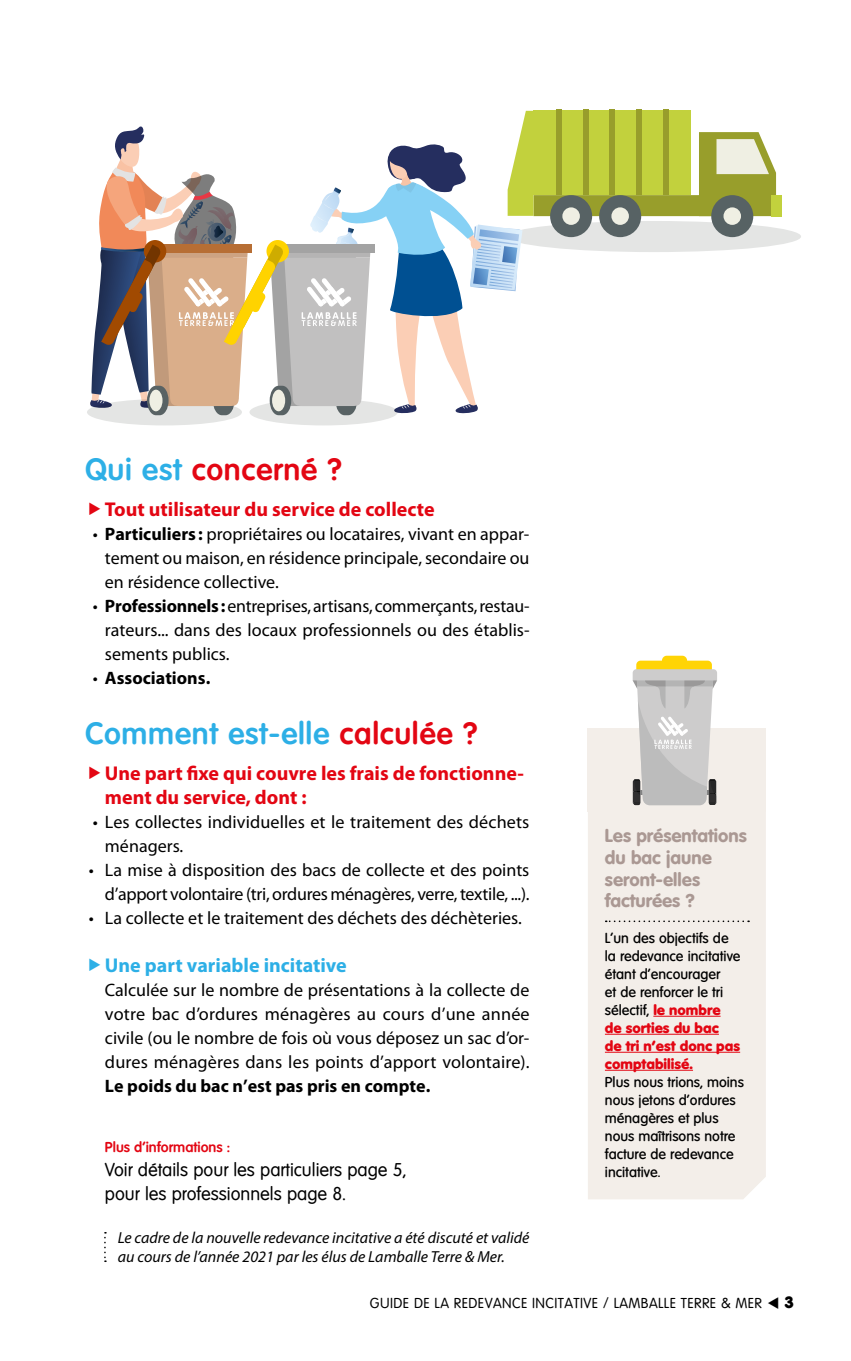
<style>
.page{position:relative;width:851px;height:1361px;background:#fff}
.page>*{position:absolute;margin:0;border:0;box-sizing:border-box;transform-origin:0 0}
.t1{font:700 30px "Volkswagen Serial";letter-spacing:.02em;color:#2dafe6}
.t2{font:700 30px "Volkswagen Serial";letter-spacing:.02em;color:#e30613}
.t3{font:700 20px/24px "Myriad Pro";color:#e30613}
.t4{font:700 20px "Myriad Pro";color:#2dafe6}
.t5{font:18px/24px "Myriad Pro";color:#000;text-align:justify}
.t6{font:18px/24px "Volkswagen Serial";color:#000}
.t7{font:800 18px/21.6px "Volkswagen Serial";color:#aa9893}
.t8{font:700 18px "Myriad Pro";color:#000}
.t9{font:italic 16px/19.2px "Myriad Pro";color:#000}
.t10{font:500 14px/18px "Volkswagen Serial";color:#000}
.t11{font:14px "Volkswagen Serial";letter-spacing:.03em;color:#000}
.t12{font:700 14px "Volkswagen Serial";color:#e30613}
.s1{color:#2dafe6}
.s2{font-weight:700}
.s3{font-weight:400}
.s4{color:#e30613}
.s5{font-weight:800;color:#e30613}
.s6{font-weight:800;font-size:16px}
</style>
<div class="page">
<div style="left:507px;top:221px;width:294px;height:31px;background:#e4e5e4;border-radius:50%"></div>
<div style="left:770px;top:195px;width:11px;height:21px;background:#c2d13d"></div>
<div style="left:556px;top:109px;width:5px;height:86px;background:#989e2b"></div>
<div style="left:583px;top:109px;width:5px;height:86px;background:#989e2b"></div>
<div style="left:609px;top:109px;width:6px;height:86px;background:#989e2b"></div>
<div style="left:636px;top:109px;width:5px;height:86px;background:#989e2b"></div>
<div style="left:663px;top:109px;width:5px;height:86px;background:#989e2b"></div>
<div style="left:587px;top:728px;width:178px;height:83px;background:#f3eee9"></div>
<div style="left:587px;top:811px;width:178px;height:388px;background:#f3eee9"></div>
<hr style="left:653px;top:1016px;width:67px;height:1px;background:#e30613">
<hr style="left:604px;top:1034px;width:114px;height:1px;background:#e30613">
<hr style="left:604px;top:1052px;width:136px;height:1px;background:#e30613">
<hr style="left:604px;top:1070px;width:89px;height:1px;background:#e30613">
<svg style="left:104px;top:1232px;width:2px;height:30px"></svg>
<svg style="left:605px;top:920px;width:144px;height:2px"></svg>
<svg style="left:632px;top:660px;width:85px;height:145px;background:#cbc8bf"></svg>
<div style="left:662px;top:656px;width:25px;height:9px;background:#ffd405;border-radius:5px"></div>
<div style="left:87px;top:399px;width:155px;height:26px;background:#e4e5e4;border-radius:50%"></div>
<div style="left:249px;top:399px;width:148px;height:26px;background:#e4e5e4;border-radius:50%"></div>
<svg style="left:90px;top:111px;width:686px;height:304px"></svg>
<h1 class="t2" style="left:85px;top:451px;width:258px"><span class="s1">Qui est</span> concerné ?</h1>
<p class="t3" style="left:105px;top:497px;width:331px">Tout utilisateur du service de collecte</p>
<p class="t5" style="left:105px;top:522px;width:426px;text-indent:-12px">• <span class="s2">Particuliers :</span> propriétaires ou locataires, vivant en appar&shy;tement ou maison, en résidence principale, secondaire ou en résidence collective.</p>
<p class="t5" style="left:105px;top:594px;width:426px;text-indent:-12px">• <span class="s2">Professionnels:</span> entreprises, artisans, commerçants, restau&shy;rateurs... dans des locaux professionnels ou des établis&shy;sements publics.</p>
<p class="t8" style="left:93px;top:666px;width:119px"><span class="s3">•</span> Associations.</p>
<h1 class="t1" style="left:85px;top:715px;width:394px">Comment est-elle <span class="s4">calculée ?</span></h1>
<p class="t3" style="left:105px;top:761px;width:420px">Une part fixe qui couvre les frais de fonctionne&shy;ment du service, dont :</p>
<p class="t5" style="left:105px;top:810px;width:426px;text-indent:-12px">• Les collectes individuelles et le traitement des déchets ménagers.</p>
<p class="t5" style="left:89px;top:858px;width:442px;text-align:right">• La mise à disposition des bacs de collecte et des points d’apport volontaire (tri, ordures ménagères, verre, textile, ...).</p>
<p class="t5" style="left:89px;top:906px;width:434px">• La collecte et le traitement des déchets des déchèteries.</p>
<p class="t4" style="left:105px;top:952px;width:243px">Une part variable incitative</p>
<p class="t5" style="left:105px;top:978px;width:426px">Calculée sur le nombre de présentations à la collecte de votre bac d’ordures ménagères au cours d’une année civile (ou le nombre de fois où vous déposez un sac d’or&shy;dures ménagères dans les points d’apport volontaire).</p>
<p class="t8" style="left:105px;top:1074px;width:327px">Le poids du bac n’est pas pris en compte.</p>
<p class="t12" style="left:105px;top:1139px;width:127px">Plus d’informations :</p>
<p class="t6" style="left:105px;top:1158px;width:302px">Voir détails pour les particuliers page 5, pour les professionnels page 8.</p>
<p class="t9" style="left:118px;top:1227px;width:413px">Le cadre de la nouvelle redevance incitative a été discuté et validé au cours de l’année 2021 par les élus de Lamballe Terre &amp; Mer.</p>
<p class="t7" style="left:604px;top:825px;width:143px">Les présentations du bac jaune seront-elles facturées ?</p>
<p class="t10" style="left:604px;top:929px;width:137px">L’un des objectifs de la redevance incitative étant d’encourager<br>et de renforcer le tri sélectif, <span class="s5">le nombre de sorties du bac<br>de tri n’est donc pas comptabilisé.</span></p>
<p class="t10" style="left:604px;top:1073px;width:140px">Plus nous trions, moins nous jetons d’ordures ménagères et plus nous maîtrisons notre facture de redevance incitative.</p>
<p class="t11" style="left:370px;top:1295px;width:425px">GUIDE DE LA REDEVANCE INCITATIVE / LAMBALLE TERRE &amp; MER ▼ <span class="s6">3</span></p>
</div>
